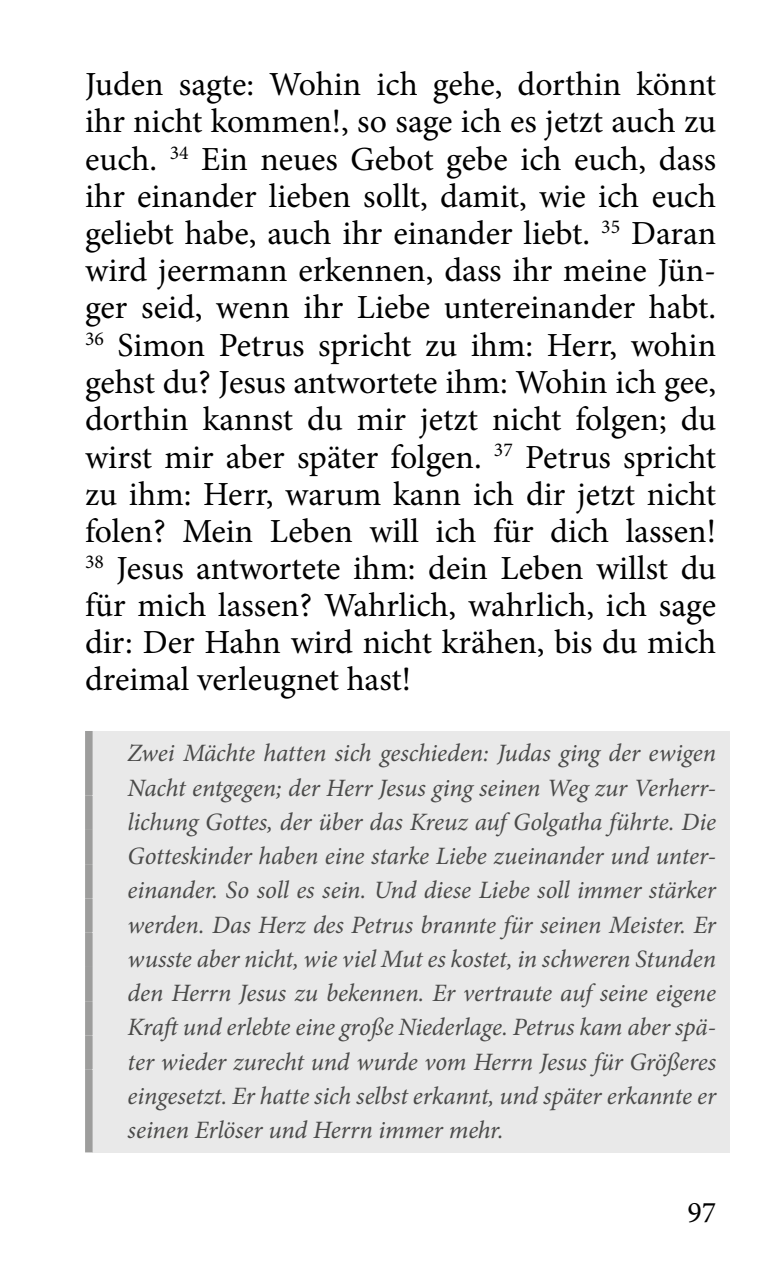
<style>
.page{position:relative;width:780px;height:1276px;background:#fff}
.page>*{position:absolute;margin:0;border:0;box-sizing:border-box;transform-origin:0 0}
.t1{font:33.75px/37.2px "Minion Pro";color:#000;text-align:justify}
.t2{font:30px "Minion Pro";color:#000}
.t3{font:italic 25px/34.2px "Minion Pro";letter-spacing:-.005em;color:#4a4a49;text-align:justify}
</style>
<div class="page">
<div style="left:93px;top:731px;width:637px;height:64px;background:#e9e9e9"></div>
<div style="left:85px;top:731px;width:8px;height:64px;background:#9d9d9c"></div>
<div style="left:93px;top:795px;width:637px;height:35px;background:#e9e9e9"></div>
<div style="left:85px;top:795px;width:8px;height:35px;background:#9d9d9c"></div>
<div style="left:93px;top:830px;width:637px;height:34px;background:#e9e9e9"></div>
<div style="left:85px;top:830px;width:8px;height:34px;background:#9d9d9c"></div>
<div style="left:93px;top:864px;width:637px;height:34px;background:#e9e9e9"></div>
<div style="left:85px;top:864px;width:8px;height:34px;background:#9d9d9c"></div>
<div style="left:93px;top:898px;width:637px;height:34px;background:#e9e9e9"></div>
<div style="left:85px;top:898px;width:8px;height:34px;background:#9d9d9c"></div>
<div style="left:93px;top:932px;width:637px;height:35px;background:#e9e9e9"></div>
<div style="left:85px;top:932px;width:8px;height:35px;background:#9d9d9c"></div>
<div style="left:93px;top:967px;width:637px;height:34px;background:#e9e9e9"></div>
<div style="left:85px;top:967px;width:8px;height:34px;background:#9d9d9c"></div>
<div style="left:93px;top:1001px;width:637px;height:34px;background:#e9e9e9"></div>
<div style="left:85px;top:1001px;width:8px;height:34px;background:#9d9d9c"></div>
<div style="left:93px;top:1035px;width:637px;height:34px;background:#e9e9e9"></div>
<div style="left:85px;top:1035px;width:8px;height:34px;background:#9d9d9c"></div>
<div style="left:93px;top:1069px;width:637px;height:35px;background:#e9e9e9"></div>
<div style="left:85px;top:1069px;width:8px;height:35px;background:#9d9d9c"></div>
<div style="left:93px;top:1104px;width:637px;height:48px;background:#e9e9e9"></div>
<div style="left:85px;top:1104px;width:8px;height:48px;background:#9d9d9c"></div>
<p class="t1" style="left:85px;top:66px;width:632px">Juden sagte: Wohin ich gehe, dorthin könnt ihr nicht kommen!, so sage ich es jetzt auch zu euch. <sup>34</sup> Ein neues Gebot gebe ich euch, dass ihr einander lieben sollt, damit, wie ich euch geliebt habe, auch ihr einander liebt. <sup>35</sup> Daran wird jeermann erkennen, dass ihr meine Jün&shy;ger seid, wenn ihr Liebe untereinander habt.<br><sup>36</sup> Simon Petrus spricht zu ihm: Herr, wohin gehst du? Jesus antwortete ihm: Wohin ich gee, dorthin kannst du mir jetzt nicht folgen; du wirst mir aber später folgen. <sup>37</sup> Petrus spricht zu ihm: Herr, warum kann ich dir jetzt nicht folen? Mein Leben will ich für dich lassen!<br><sup>38</sup> Jesus antwortete ihm: dein Leben willst du für mich lassen? Wahrlich, wahrlich, ich sage dir: Der Hahn wird nicht krähen, bis du mich dreimal verleugnet hast!</p>
<p class="t3" style="left:128px;top:736px;width:590px">Zwei Mächte hatten sich geschieden: Judas ging der ewigen Nacht entgegen; der Herr Jesus ging seinen Weg zur Verherr&shy;lichung Gottes, der über das Kreuz auf Golgatha führte. Die Gotteskinder haben eine starke Liebe zueinander und unter&shy;einander. So soll es sein. Und diese Liebe soll immer stärker werden. Das Herz des Petrus brannte für seinen Meister. Er wusste aber nicht, wie viel Mut es kostet, in schweren Stunden den Herrn Jesus zu bekennen. Er vertraute auf seine eigene Kraft und erlebte eine große Niederlage. Petrus kam aber spä&shy;ter wieder zurecht und wurde vom Herrn Jesus für Größeres eingesetzt. Er hatte sich selbst erkannt, und später erkannte er seinen Erlöser und Herrn immer mehr.</p>
<p class="t2" style="left:687px;top:1192px;width:30px">97</p>
</div>
